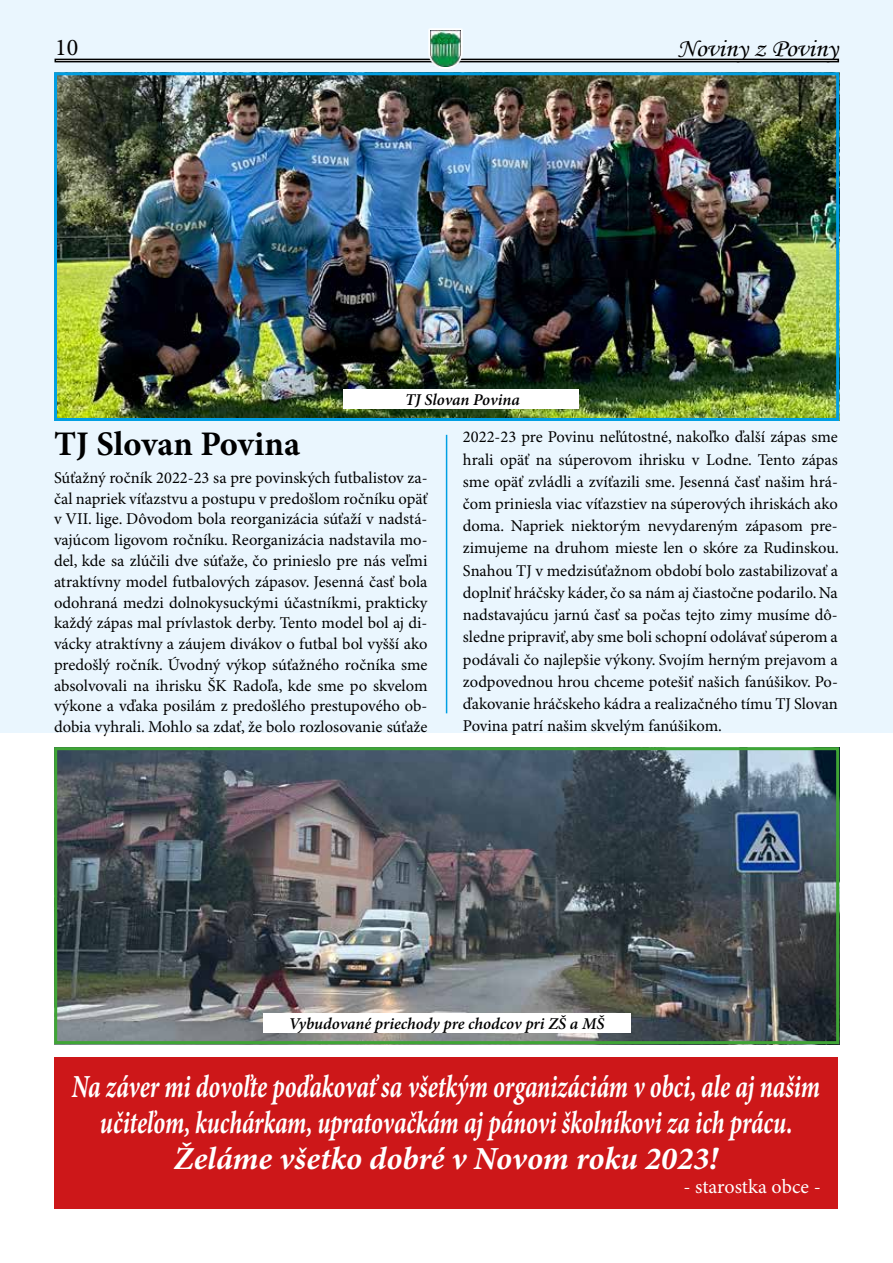
<style>
.page{position:relative;width:893px;height:1263px;background:#fff}
.page>*{position:absolute;margin:0;border:0;box-sizing:border-box;transform-origin:0 0}
.t1{font:700 34.5px "Minion Pro";color:#000}
.t2{font:italic 700 32.1px/36.2px "Minion Pro";letter-spacing:-.005em;color:#fff;text-align:center;scale:.75 1}
.t3{font:25.5px "Monotype Corsiva";color:#000;scale:1.05 1}
.t4{font:24px "Minion Pro";color:#000}
.t5{font:20.1px "Minion Pro";color:#fff}
.t6{font:16.5px/22.2px "Minion Pro";color:#000;text-align:justify}
.t7{font:italic 600 16.5px "Minion Pro";letter-spacing:-.005em;color:#000}
</style>
<div class="page">
<div style="left:0;top:0;width:893px;height:732px;background:#eaf6fe"></div>
<div style="left:54px;top:1058px;width:784px;height:151px;background:#cd1719"></div>
<img style="left:58px;top:76px;width:777px;height:341px">
<div style="left:54px;top:72px;width:785px;height:349px;border:3px solid #009fe3"></div>
<div style="left:343px;top:389px;width:235px;height:20px;background:#fff"></div>
<img style="left:58px;top:751px;width:777px;height:289px">
<div style="left:54px;top:747px;width:785px;height:297px;border:3px solid #3fa535"></div>
<div style="left:263px;top:1013px;width:367px;height:19px;background:#fff"></div>
<hr style="left:446px;top:435px;width:1px;height:278px;background:#009fe3">
<div style="left:55px;top:59px;width:784px;height:3px;border:2px solid #000"></div>
<svg style="left:429px;top:28px;width:34px;height:41px"></svg>
<img style="left:431px;top:30px;width:30px;height:37px">
<h3 class="t4" style="left:55px;top:33px;width:25px">10</h3>
<h3 class="t3" style="left:677px;top:33px;width:154px">Noviny z Poviny</h3>
<p class="t7" style="left:405px;top:390px;width:116px">TJ Slovan Povina</p>
<h1 class="t1" style="left:54px;top:424px;width:247px">TJ Slovan Povina</h1>
<p class="t6" style="left:54px;top:468px;width:375px;line-height:20.7px">Súťažný ročník 2022-23 sa pre povinských futbalistov za&shy;čal napriek víťazstvu a postupu v predošlom ročníku opäť v VII. lige. Dôvodom bola reorganizácia súťaží v nadstá&shy;vajúcom ligovom ročníku. Reorganizácia nadstavila mo&shy;del, kde sa zlúčili dve súťaže, čo prinieslo pre nás veľmi atraktívny model futbalových zápasov. Jesenná časť bola odohraná medzi dolnokysuckými účastníkmi, prakticky každý zápas mal prívlastok derby. Tento model bol aj di&shy;vácky atraktívny a záujem divákov o futbal bol vyšší ako predošlý ročník. Úvodný výkop súťažného ročníka sme absolvovali na ihrisku ŠK Radoľa, kde sme po skvelom výkone a vďaka posilám z predošlého prestupového ob&shy;dobia vyhrali. Mohlo sa zdať, že bolo rozlosovanie súťaže</p>
<p class="t6" style="left:463px;top:427px;width:377px">2022-23 pre Povinu neľútostné, nakoľko ďalší zápas sme hrali opäť na súperovom ihrisku v Lodne. Tento zápas sme opäť zvládli a zvíťazili sme. Jesenná časť našim hrá&shy;čom priniesla viac víťazstiev na súperových ihriskách ako doma. Napriek niektorým nevydareným zápasom pre&shy;zimujeme na druhom mieste len o skóre za Rudinskou.<br>Snahou TJ v medzisúťažnom období bolo zastabilizovať a doplniť hráčsky káder, čo sa nám aj čiastočne podarilo. Na nadstavajúcu jarnú časť sa počas tejto zimy musíme dô&shy;sledne pripraviť, aby sme boli schopní odolávať súperom a podávali čo najlepšie výkony. Svojím herným prejavom a zodpovednou hrou chceme potešiť našich fanúšikov. Po&shy;ďakovanie hráčskeho kádra a realizačného tímu TJ Slovan Povina patrí našim skvelým fanúšikom.</p>
<p class="t7" style="left:289px;top:1013px;width:317px">Vybudované priechody pre chodcov pri ZŠ a MŠ</p>
<h2 class="t2" style="left:72px;top:1070px;width:999px">Na záver mi dovoľte poďakovať sa všetkým organizáciám v obci, ale aj našim učiteľom, kuchárkam, upratovačkám aj pánovi školníkovi za ich prácu.<br>Želáme všetko dobré v Novom roku 2023!</h2>
<p class="t5" style="left:683px;top:1175px;width:139px">- starostka obce -</p>
</div>
